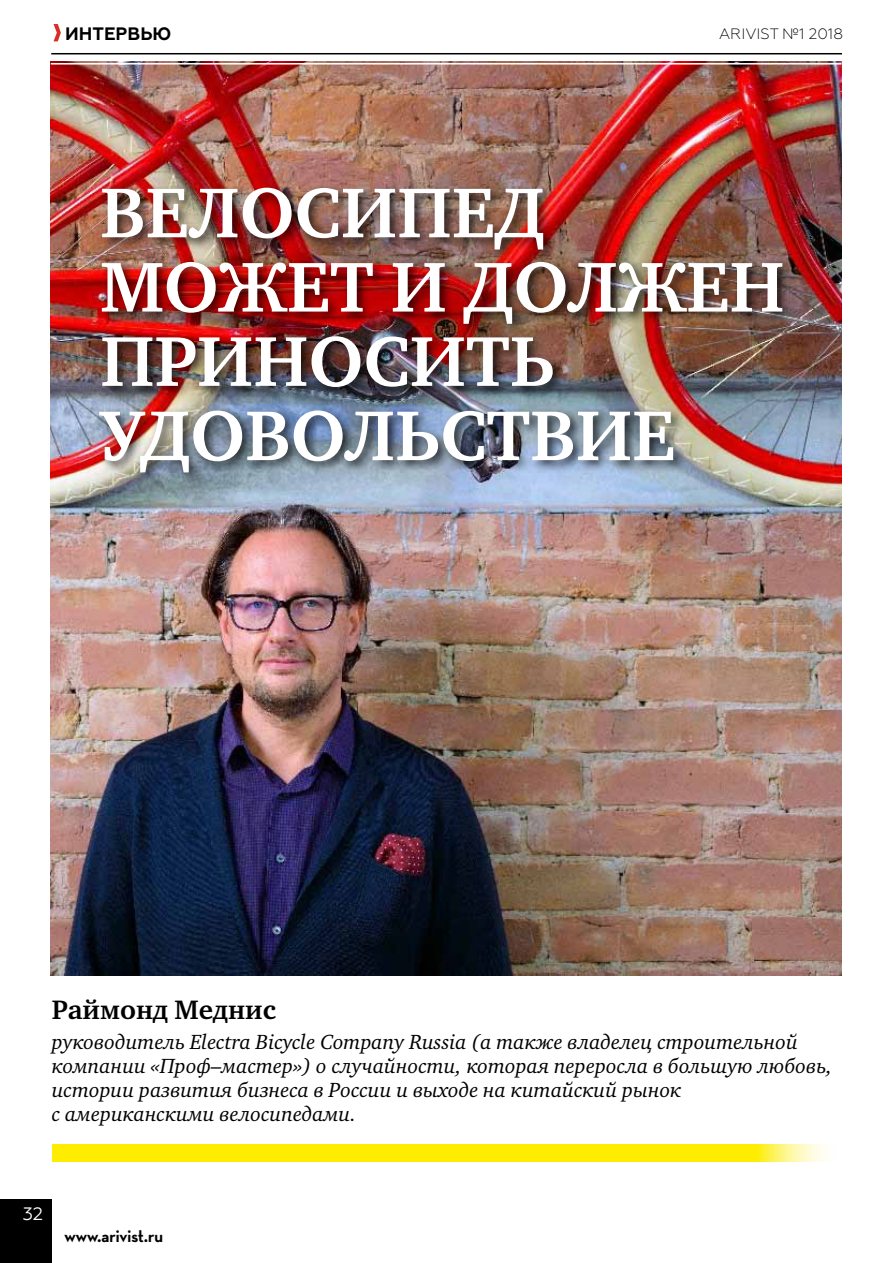
<style>
.page{position:relative;width:893px;height:1263px;background:#fff}
.page>*{position:absolute;margin:0;border:0;box-sizing:border-box;transform-origin:0 0}
.t1{font:700 72.15px/74.2px "Charter ITC";color:#fff}
.t2{font:700 27.3px "Charter ITC";color:#000}
.t3{font:italic 21px/24px "Charter ITC";color:#000}
.t4{font:700 20.85px "Neutraface Display";color:#000}
.t5{font:700 18px "Geometria";color:#000}
.t6{font:18px "Geometria";color:#fff}
.t7{font:300 15px "Geometria";color:#000}
</style>
<div class="page">
<hr style="left:51px;top:53px;width:791px;height:1px;background:#000">
<svg style="left:54px;top:24px;width:7px;height:17px"></svg>
<div style="left:0;top:1199px;width:51px;height:64px;background:#000"></div>
<hr style="left:51px;top:63px;width:791px;height:2px;background:#9d9fa2">
<img style="left:51px;top:61px;width:790px;height:914px">
<div style="left:95px;top:183px;width:700px;height:302px;background:#000;opacity:.75"></div>
<hr style="left:51px;top:63px;width:790px;height:2px;background:#fff">
<div style="left:52px;top:1144px;width:789px;height:18px;background:#feed01"></div>
<p class="t5" style="left:65px;top:23px;width:108px">ИНТЕРВЬЮ</p>
<p class="t7" style="left:719px;top:26px;width:125px">ARIVIST №1 2018</p>
<h1 class="t1" style="left:100px;top:176px;width:686px">ВЕЛОСИПЕД<br>МОЖЕТ И ДОЛЖЕН<br>ПРИНОСИТЬ<br>УДОВОЛЬСТВИЕ</h1>
<h2 class="t2" style="left:52px;top:993px;width:225px">Раймонд Меднис</h2>
<p class="t3" style="left:52px;top:1030px;width:782px">руководитель Electra Bicycle Company Russia (а также владелец строительной компании «Проф–мастер») о случайности, которая переросла в большую любовь, истории развития бизнеса в России и выходе на китайский рынок<br>с американскими велосипедами.</p>
<p class="t6" style="left:23px;top:1203px;width:22px">32</p>
<p class="t4" style="left:65px;top:1220px;width:100px">www.arivist.ru</p>
</div>
